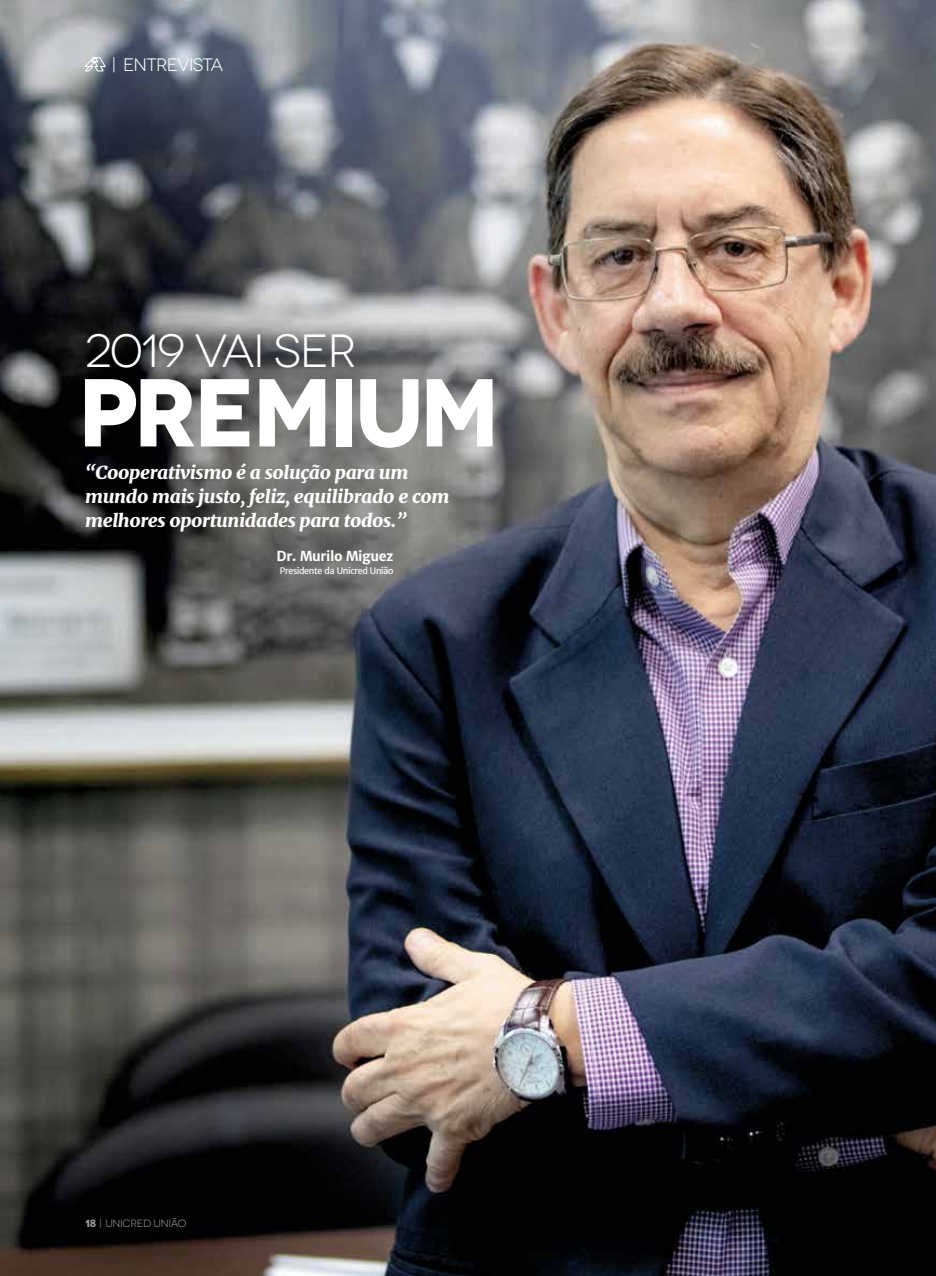
<style>
.page{position:relative;width:936px;height:1276px;background:#fff}
.page>*{position:absolute;margin:0;border:0;box-sizing:border-box;transform-origin:0 0}
.t1{font:700 96.15px "Novecentowide";letter-spacing:-.05em;color:#fff}
.t2{font:46.5px "Novecentowide";letter-spacing:-.03em;color:#fff}
.t3{font:italic 900 18px/24px "Merriweather";letter-spacing:-.02em;color:#fff;scale:1.05 1}
.t4{font:18px "Novecentowide";letter-spacing:-.04em;color:#fff}
.t5{font:700 13.5px "Merriweather Sans";letter-spacing:-.03em;color:#fff}
.t6{font:10.5px "Novecentowide";letter-spacing:-.025em;color:#9d9d9c}
.t7{font:9px "Merriweather Sans";letter-spacing:-.04em;color:#fff}
.s1{font-weight:700}
</style>
<div class="page">
<img style="left:0;top:0;width:935px;height:1276px">
<svg style="left:85px;top:56px;width:21px;height:16px"></svg>
<p class="t4" style="left:112px;top:55px;width:113px">| ENTREVISTA</p>
<h2 class="t2" style="left:85px;top:324px;width:273px">2019 VAI SER</h2>
<h1 class="t1" style="left:78px;top:352px;width:423px">PREMIUM</h1>
<p class="t3" style="left:85px;top:460px;width:348px">“Cooperativismo é a solução para um mundo mais justo, feliz, equilibrado e com melhores oportunidades para todos.”</p>
<p class="t5" style="left:276px;top:548px;width:118px">Dr. Murilo Miguez</p>
<p class="t7" style="left:280px;top:565px;width:115px">Presidente da Unicred União</p>
<p class="t6" style="left:85px;top:1217px;width:103px"><span class="s1">18</span> | UNICRED UNIÃO</p>
</div>
